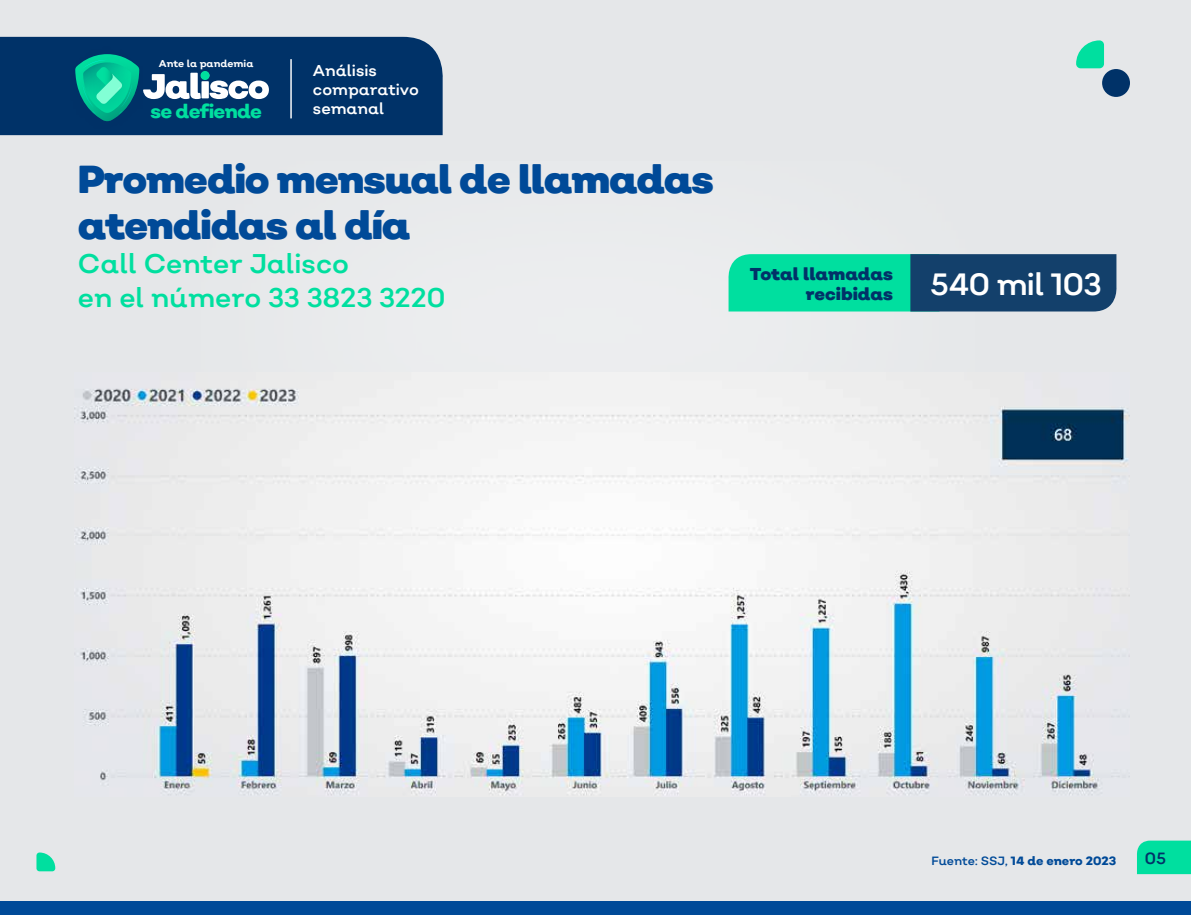
<style>
.page{position:relative;width:1191px;height:915px;background:#fff}
.page>*{position:absolute;margin:0;border:0;box-sizing:border-box;transform-origin:0 0}
.t1{font:900 39px/45.9px "Nutmeg";letter-spacing:-.03em;color:#004a98}
.t2{font:30.75px "Nutmeg";letter-spacing:-.02em;color:#fff}
.t3{font:27px/33.9px "Nutmeg";color:#00df9f}
.t4{font:800 19.2px "Nutmeg";letter-spacing:-.04em;color:#00df9f}
.t5{font:900 17.25px/19.8px "Nutmeg";color:#003268;text-align:right}
.t6{font:16.35px "Nutmeg";color:#003268}
.t7{font:15.75px/18.9px "Nutmeg";color:#fff}
.t8{font:800 12px "Nutmeg";color:#004a98}
.t9{font:700 9.9px "Nutmeg";color:#fff}
.s1{font-weight:400}
</style>
<div class="page">
<div style="left:0;top:0;width:1191px;height:914px;background:#e5e7e9"></div>
<div style="left:0;top:901px;width:1191px;height:13px;background:#004a98"></div>
<div style="left:0;top:37px;width:443px;height:98px;background:#003268"></div>
<hr style="left:290px;top:59px;width:2px;height:59px;background:#fff">
<div style="left:1137px;top:840px;width:54px;height:33px;background:#00df9f"></div>
<div style="left:41px;top:36px;width:134px;height:100px;background:#003268"></div>
<svg style="left:75px;top:54px;width:194px;height:67px;background:#247388"></svg>
<svg style="left:1076px;top:40px;width:28px;height:28px"></svg>
<div style="left:36px;top:852px;width:19px;height:19px;background:#00df9f;border-radius:3px"></div>
<div style="left:1102px;top:69px;width:28px;height:28px;background:#003268;border-radius:14px"></div>
<svg style="left:728px;top:254px;width:389px;height:57px;background:#0d8b84"></svg>
<img style="left:74px;top:372px;width:1055px;height:424px">
<p class="t9" style="left:159px;top:57px;width:96px">Ante la pandemia</p>
<p class="t4" style="left:151px;top:99px;width:113px">se defiende</p>
<p class="t7" style="left:313px;top:61px;width:107px">Análisis comparativo semanal</p>
<p class="t1" style="left:78px;top:157px;width:637px">Promedio mensual de llamadas atendidas al día</p>
<p class="t3" style="left:78px;top:246px;width:369px">Call Center Jalisco<br>en el número 33 3823 3220</p>
<p class="t5" style="left:750px;top:264px;width:145px">Total llamadas recibidas</p>
<p class="t2" style="left:930px;top:264px;width:173px">540 mil 103</p>
<p class="t8" style="left:931px;top:852px;width:186px"><span class="s1">Fuente: SSJ,</span> 14 de enero 2023</p>
<p class="t6" style="left:1144px;top:847px;width:23px">05</p>
</div>
